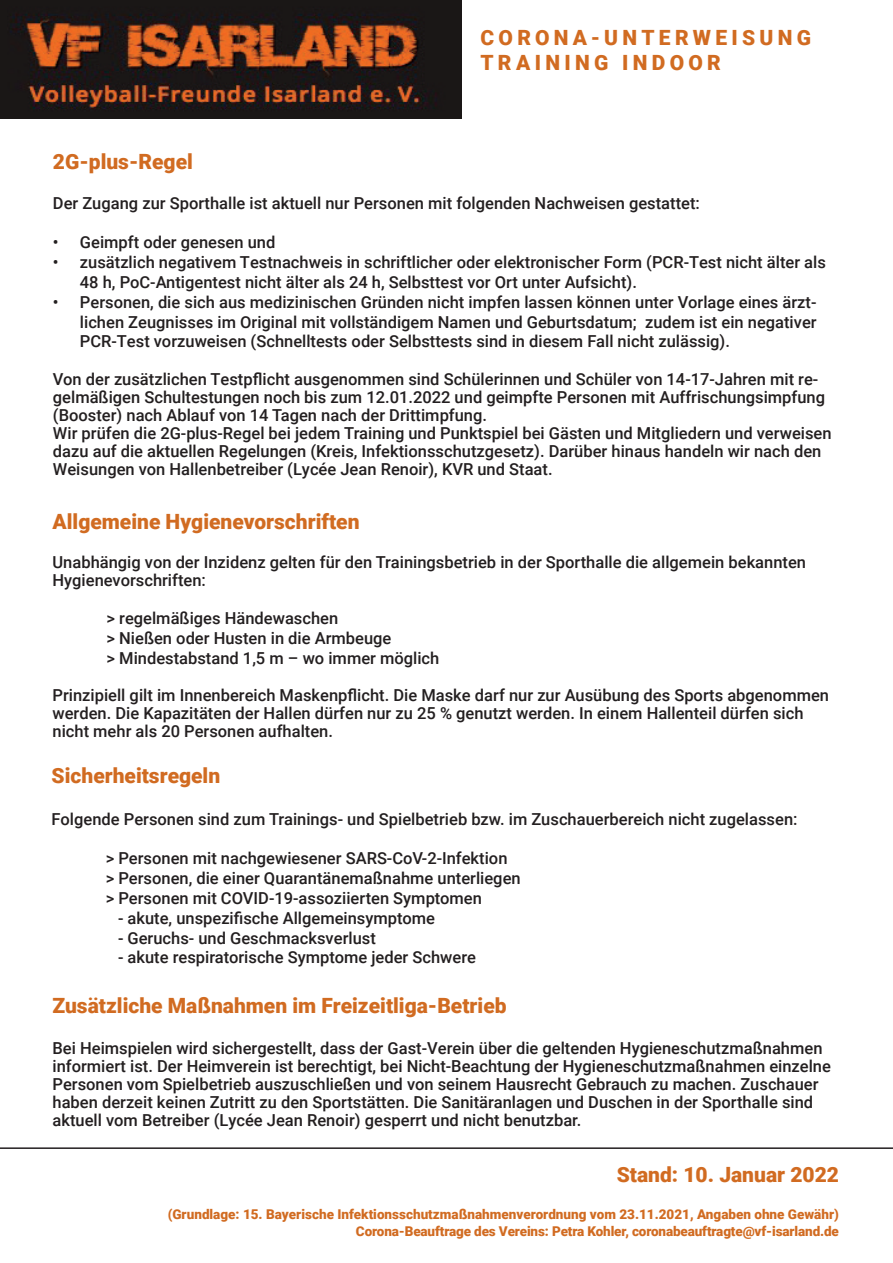
<style>
.page{position:relative;width:893px;height:1263px;background:#fff}
.page>*{position:absolute;margin:0;border:0;box-sizing:border-box;transform-origin:0 0}
.t1{font:900 21px "Roboto";color:#d16b21}
.t2{font:900 21px/25.2px "Roboto";letter-spacing:.205em;color:#d16b21}
.t3{font:500 16.5px/18px "Roboto";color:#231f20}
.t4{font:900 13.5px/16.2px "Roboto";color:#d16b21;text-align:right}
</style>
<div class="page">
<img style="left:0;top:0;width:461px;height:118px">
<hr style="left:0;top:1147px;width:893px;height:2px;background:#231f20">
<p class="t2" style="left:480px;top:24px;width:332px">CORONA-UNTERWEISUNG<br>TRAINING INDOOR</p>
<p class="t1" style="left:53px;top:147px;width:141px">2G-plus-Regel</p>
<p class="t3" style="left:53px;top:193px;width:648px">Der Zugang zur Sporthalle ist aktuell nur Personen mit folgenden Nachweisen gestattet:</p>
<p class="t3" style="left:53px;top:233px;width:224px">• Geimpft oder genesen und</p>
<p class="t3" style="left:80px;top:252px;width:747px;line-height:19.8px;text-indent:-27px">• zusätzlich negativem Testnachweis in schriftlicher oder elektronischer Form (PCR-Test nicht älter als<br>48 h, PoC-Antigentest nicht älter als 24 h, Selbsttest vor Ort unter Aufsicht).</p>
<p class="t3" style="left:80px;top:291px;width:738px;line-height:19.8px;text-align:justify;text-indent:-27px">• Personen, die sich aus medizinischen Gründen nicht impfen lassen können unter Vorlage eines ärzt&shy;lichen Zeugnisses im Original mit vollständigem Namen und Geburtsdatum; zudem ist ein negativer PCR-Test vorzuweisen (Schnelltests oder Selbsttests sind in diesem Fall nicht zulässig).</p>
<p class="t3" style="left:53px;top:370px;width:780px">Von der zusätzlichen Testpflicht ausgenommen sind Schülerinnen und Schüler von 14-17-Jahren mit re&shy;gelmäßigen Schultestungen noch bis zum 12.01.2022 und geimpfte Personen mit Auffrischungsimpfung (Booster) nach Ablauf von 14 Tagen nach der Drittimpfung.<br>Wir prüfen die 2G-plus-Regel bei jedem Training und Punktspiel bei Gästen und Mitgliedern und verweisen dazu auf die aktuellen Regelungen (Kreis, Infektionsschutzgesetz). Darüber hinaus handeln wir nach den Weisungen von Hallenbetreiber (Lycée Jean Renoir), KVR und Staat.</p>
<p class="t1" style="left:53px;top:507px;width:309px">Allgemeine Hygienevorschriften</p>
<p class="t3" style="left:53px;top:553px;width:755px">Unabhängig von der Inzidenz gelten für den Trainingsbetrieb in der Sporthalle die allgemein bekannten<br>Hygienevorschriften:</p>
<p class="t3" style="left:107px;top:608px;width:334px;line-height:19.8px">&gt; regelmäßiges Händewaschen<br>&gt; Nießen oder Husten in die Armbeuge<br>&gt; Mindestabstand 1,5 m – wo immer möglich</p>
<p class="t3" style="left:53px;top:686px;width:778px">Prinzipiell gilt im Innenbereich Maskenpflicht. Die Maske darf nur zur Ausübung des Sports abgenommen werden. Die Kapazitäten der Hallen dürfen nur zu 25 % genutzt werden. In einem Hallenteil dürfen sich nicht mehr als 20 Personen aufhalten.</p>
<p class="t1" style="left:52px;top:760px;width:170px">Sicherheitsregeln</p>
<p class="t3" style="left:52px;top:809px;width:747px">Folgende Personen sind zum Trainings- und Spielbetrieb bzw. im Zuschauerbereich nicht zugelassen:</p>
<p class="t3" style="left:106px;top:848px;width:417px;line-height:19.8px">&gt; Personen mit nachgewiesener SARS-CoV-2-Infektion<br>&gt; Personen, die einer Quarantänemaßnahme unterliegen &gt; Personen mit COVID-19-assoziierten Symptomen</p>
<p class="t3" style="left:118px;top:908px;width:318px">- akute, unspezifische Allgemeinsymptome</p>
<p class="t3" style="left:118px;top:928px;width:259px">- Geruchs- und Geschmacksverlust</p>
<p class="t3" style="left:118px;top:948px;width:359px">- akute respiratorische Symptome jeder Schwere</p>
<p class="t1" style="left:53px;top:991px;width:456px">Zusätzliche Maßnahmen im Freizeitliga-Betrieb</p>
<p class="t3" style="left:53px;top:1038px;width:780px">Bei Heimspielen wird sichergestellt, dass der Gast-Verein über die geltenden Hygieneschutzmaßnahmen informiert ist. Der Heimverein ist berechtigt, bei Nicht-Beachtung der Hygieneschutzmaßnahmen einzelne Personen vom Spielbetrieb auszuschließen und von seinem Hausrecht Gebrauch zu machen. Zuschauer haben derzeit keinen Zutritt zu den Sportstätten. Die Sanitäranlagen und Duschen in der Sporthalle sind aktuell vom Betreiber (Lycée Jean Renoir) gesperrt und nicht benutzbar.</p>
<p class="t1" style="left:617px;top:1159px;width:224px">Stand: 10. Januar 2022</p>
<p class="t4" style="left:168px;top:1206px;width:673px">(Grundlage: 15. Bayerische Infektionsschutzmaßnahmenverordnung vom 23.11.2021, Angaben ohne Gewähr)<br>Corona-Beauftrage des Vereins: Petra Kohler, coronabeauftragte@vf-isarland.de</p>
</div>
